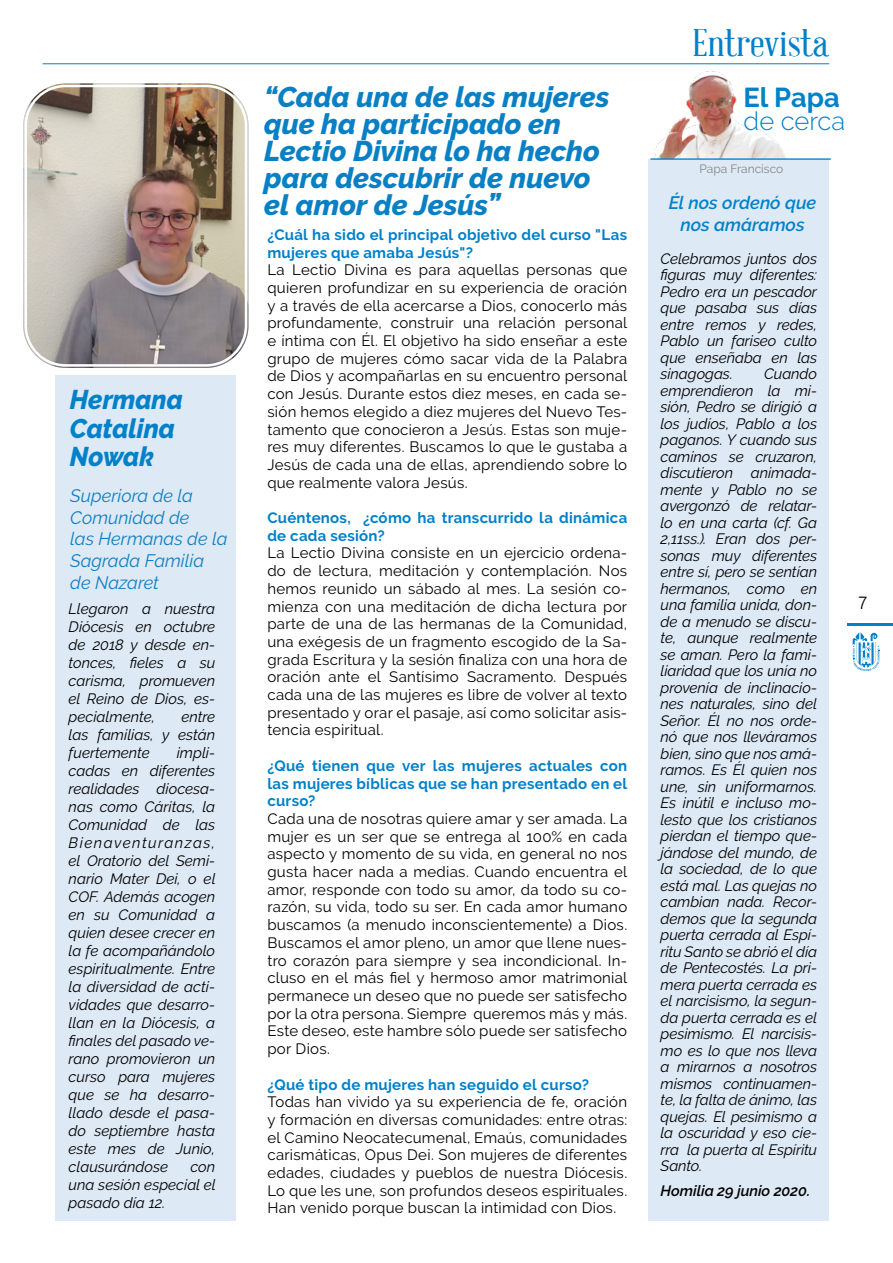
<style>
.page{position:relative;width:893px;height:1263px;background:#fff}
.page>*{position:absolute;margin:0;border:0;box-sizing:border-box;transform-origin:0 0}
.t1{font:37.5px "Abraham Lincoln";color:#0081c9;scale:1.2 1}
.t2{font:italic 800 28.5px/27px "Raleway";letter-spacing:-.005em;color:#0a80c4}
.t3{font:700 27.3px "Raleway";color:#0081c9}
.t4{font:italic 800 27px/28.5px "Raleway";letter-spacing:-.005em;color:#0081c9;scale:.95 1}
.t5{font:300 25.65px "Raleway";color:#0081c9}
.t6{font:italic 18px/21.6px "Raleway";color:#107fc3}
.t7{font:italic 600 18px/22.5px "Raleway";color:#0081c9;text-align:center}
.t8{font:300 18px "Ubuntu";color:#000}
.t9{font:15px/17.7px "Raleway";letter-spacing:.015em;color:#000;text-align:justify}
.t10{font:italic 15px/16.5px "Raleway";color:#000;text-align:justify}
.t11{font:700 15px/17.7px "Raleway";letter-spacing:.02em;color:#0081c9}
.t12{font:italic 600 15px "Raleway";letter-spacing:-.005em;color:#000}
.t13{font:12px "Raleway";color:#878787}
</style>
<div class="page">
<hr style="left:847px;top:624px;width:46px;height:2px;background:#0081c9">
<svg style="left:853px;top:632px;width:26px;height:39px"></svg>
<hr style="left:43px;top:63px;width:786px;height:1px;background:#0081c9">
<img style="left:654px;top:71px;width:132px;height:87px">
<div style="left:648px;top:159px;width:181px;height:1061px;background:#dde9f5"></div>
<hr style="left:650px;top:158px;width:181px;height:2px;background:#0081c9">
<img style="left:23px;top:83px;width:226px;height:285px">
<div style="left:19px;top:80px;width:233px;height:292px;border:2px solid #fff;border-radius:45px"></div>
<div style="left:24px;top:85px;width:223px;height:282px;border:2px solid #fff;border-radius:40px"></div>
<div style="left:55px;top:375px;width:180px;height:845px;background:#dde9f5"></div>
<h3 class="t4" style="left:70px;top:386px;width:121px">Hermana<br>Catalina<br>Nowak</h3>
<p class="t6" style="left:70px;top:485px;width:159px">Superiora de la<br>Comunidad de<br>las Hermanas de la<br>Sagrada Familia de Nazaret</p>
<p class="t10" style="left:69px;top:600px;width:148px;line-height:18px">Llegaron a nuestra Diócesis en octubre de 2018 y desde en&shy;tonces, fieles a su carisma, promueven el Reino de Dios, es&shy;pecialmente,</p>
<p class="t10" style="left:69px;top:708px;width:148px;line-height:18px;text-indent:113px">entre las familias, y están fuertemente</p>
<p class="t10" style="left:69px;top:744px;width:148px;line-height:18px;text-indent:108px">impli&shy;cadas en diferentes realidades diocesa&shy;nas como Cáritas, la Comunidad de las Bienaventuranzas, el Oratorio del Semi&shy;nario Mater Dei, o el COF. Además acogen en su Comunidad a quien desee crecer en la fe acompañándolo espiritualmente. Entre la diversidad de acti&shy;vidades que desarro&shy;llan en la Diócesis, a finales del pasado ve&shy;rano promovieron un curso para mujeres que se ha desarro&shy;llado desde el pasa&shy;do septiembre hasta este mes de Junio, clausurándose</p>
<p class="t10" style="left:69px;top:1158px;width:148px;line-height:18px;text-indent:122px">con una sesión especial el pasado día 12.</p>
<h2 class="t2" style="left:264px;top:84px;width:347px">“Cada una de las mujeres que ha participado en<br>Lectio Divina lo ha hecho para descubrir de nuevo el amor de Jesús”</h2>
<p class="t11" style="left:267px;top:226px;width:361px">¿Cuál ha sido el principal objetivo del curso "Las mujeres que amaba Jesús"?</p>
<p class="t9" style="left:267px;top:261px;width:361px">La Lectio Divina es para aquellas personas que quieren profundizar en su experiencia de oración y a través de ella acercarse a Dios, conocerlo más profundamente, construir una relación personal e íntima con Él. El objetivo ha sido enseñar a este grupo de mujeres cómo sacar vida de la Palabra de Dios y acompañarlas en su encuentro personal con Jesús. Durante estos diez meses, en cada se&shy;sión hemos elegido a diez mujeres del Nuevo Tes&shy;tamento que conocieron a Jesús. Estas son muje&shy;res muy diferentes. Buscamos lo que le gustaba a Jesús de cada una de ellas, aprendiendo sobre lo que realmente valora Jesús.</p>
<p class="t11" style="left:267px;top:509px;width:361px">Cuéntenos, ¿cómo ha transcurrido la dinámica de cada sesión?</p>
<p class="t9" style="left:267px;top:544px;width:361px">La Lectio Divina consiste en un ejercicio ordena&shy;do de lectura, meditación y contemplación. Nos hemos reunido un sábado al mes. La sesión co&shy;mienza con una meditación de dicha lectura por parte de una de las hermanas de la Comunidad, una exégesis de un fragmento escogido de la Sa&shy;grada Escritura y la sesión finaliza con una hora de oración ante el Santísimo Sacramento. Después cada una de las mujeres es libre de volver al texto presentado y orar el pasaje, así como solicitar asis&shy;tencia espiritual.</p>
<p class="t11" style="left:267px;top:757px;width:361px;text-align:justify">¿Qué tienen que ver las mujeres actuales con las mujeres bíblicas que se han presentado en el curso?</p>
<p class="t9" style="left:267px;top:810px;width:361px">Cada una de nosotras quiere amar y ser amada. La mujer es un ser que se entrega al 100% en cada aspecto y momento de su vida, en general no nos gusta hacer nada a medias. Cuando encuentra el amor, responde con todo su amor, da todo su co&shy;razón, su vida, todo su ser. En cada amor humano buscamos (a menudo inconscientemente) a Dios.<br>Buscamos el amor pleno, un amor que llene nues&shy;tro corazón para siempre y sea incondicional. In&shy;cluso en el más fiel y hermoso amor matrimonial permanece un deseo que no puede ser satisfecho por la otra persona. Siempre queremos más y más.<br>Este deseo, este hambre sólo puede ser satisfecho por Dios.</p>
<p class="t11" style="left:267px;top:1075px;width:323px">¿Qué tipo de mujeres han seguido el curso?</p>
<p class="t9" style="left:267px;top:1093px;width:361px">Todas han vivido ya su experiencia de fe, oración y formación en diversas comunidades: entre otras: el Camino Neocatecumenal, Emaús, comunidades carismáticas, Opus Dei. Son mujeres de diferentes edades, ciudades y pueblos de nuestra Diócesis.<br>Lo que les une, son profundos deseos espirituales.<br>Han venido porque buscan la intimidad con Dios.</p>
<h1 class="t1" style="left:693px;top:23px;width:115px">Entrevista</h1>
<h3 class="t3" style="left:744px;top:82px;width:98px">El Papa</h3>
<h3 class="t5" style="left:744px;top:106px;width:103px">de cerca</h3>
<p class="t13" style="left:699px;top:162px;width:85px">Papa Francisco</p>
<p class="t7" style="left:669px;top:191px;width:149px">Él nos ordenó que nos amáramos</p>
<p class="t10" style="left:661px;top:250px;width:158px">Celebramos juntos dos figuras muy diferentes:<br>Pedro era un pescador que pasaba sus días entre remos y redes, Pablo un fariseo culto que enseñaba en las sinagogas.</p>
<p class="t10" style="left:661px;top:365px;width:158px;text-indent:104px">Cuando emprendieron la mi&shy;sión, Pedro se dirigió a los judíos, Pablo a los paganos. Y cuando sus caminos se cruzaron, discutieron animada&shy;mente y Pablo no se avergonzó de relatar&shy;lo en una carta (cf. Ga 2,11ss.). Eran dos per&shy;sonas muy diferentes entre sí, pero se sentían hermanos, como en una familia unida, don&shy;de a menudo se discu&shy;te, aunque realmente se aman. Pero la fami&shy;liaridad que los unía no provenía de inclinacio&shy;nes naturales, sino del Señor. Él no nos orde&shy;nó que nos lleváramos bien, sino que nos amá&shy;ramos. Es Él quien nos une, sin uniformarnos.<br>Es inútil e incluso mo&shy;lesto que los cristianos pierdan el tiempo que&shy;jándose del mundo, de la sociedad, de lo que está mal. Las quejas no cambian nada. Recor&shy;demos que la segunda puerta cerrada al Espí&shy;ritu Santo se abrió el día de Pentecostés. La pri&shy;mera puerta cerrada es el narcisismo, la segun&shy;da puerta cerrada es el pesimismo. El narcisis&shy;mo es lo que nos lleva a mirarnos a nosotros mismos continuamen&shy;te, la falta de ánimo, las quejas. El pesimismo a la oscuridad y eso cie&shy;rra la puerta al Espíritu Santo.</p>
<p class="t12" style="left:661px;top:1182px;width:151px">Homilia 29 junio 2020.</p>
<p class="t8" style="left:858px;top:591px;width:12px">7</p>
</div>
